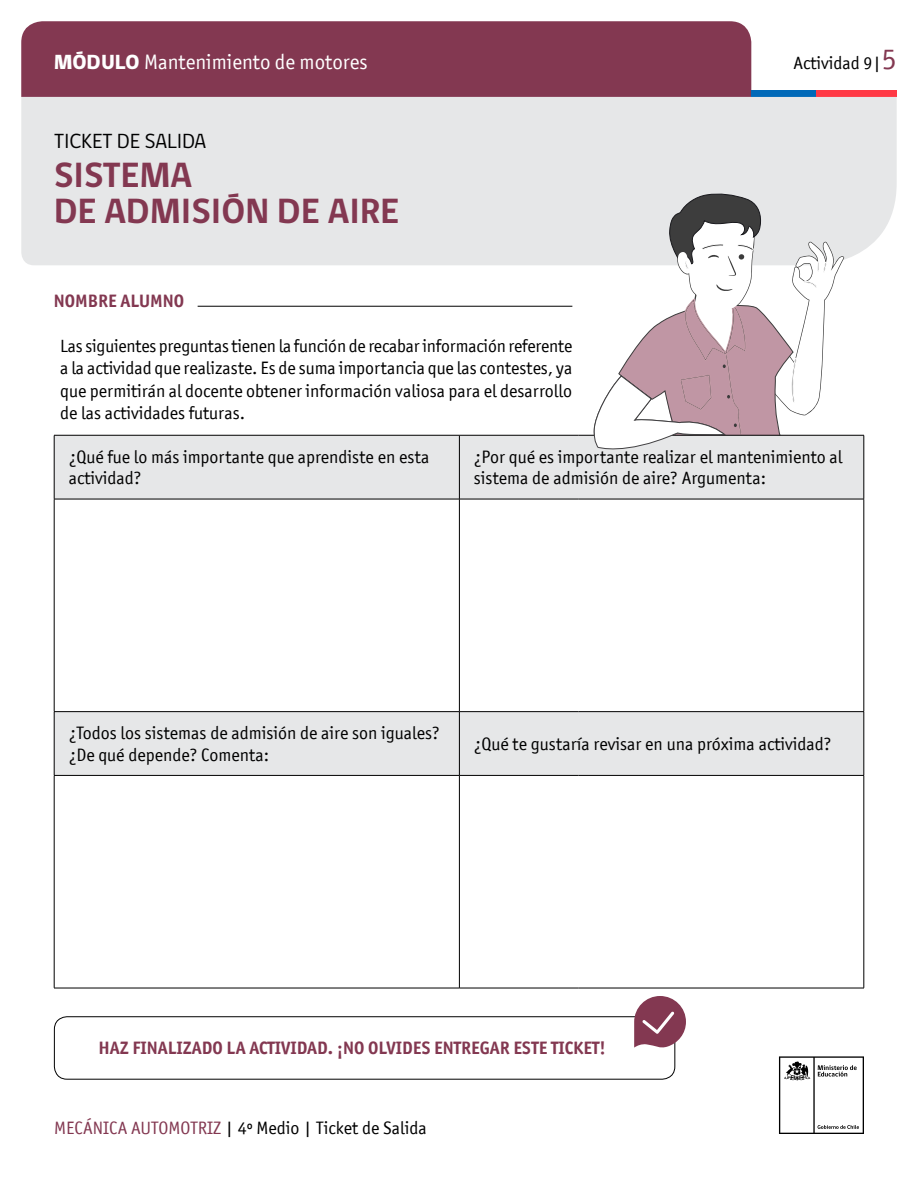
<style>
.page{position:relative;width:918px;height:1188px;background:#fff}
.page>*{position:absolute;margin:0;border:0;box-sizing:border-box;transform-origin:0 0}
.t1{font:700 36px/36px "gob CL";color:#833851}
.t2{font:21px "Officina San ITC";color:#fff}
.t3{font:21px "gob CL";color:#000}
.t4{font:18px/22.5px "Officina San ITC";color:#000}
.t5{font:700 18px "Officina San ITC";color:#833851}
.s1{font-family:"gob CL";font-weight:800}
.s2{font-size:30px;color:#833851}
.s3{color:#833851}
</style>
<div class="page">
<svg style="left:779px;top:1056px;width:85px;height:78px"></svg>
<div style="left:21px;top:21px;width:730px;height:76px;background:#833851"></div>
<div style="left:751px;top:90px;width:65px;height:7px;background:#0069b8"></div>
<div style="left:816px;top:90px;width:81px;height:7px;background:#ff3945"></div>
<div style="left:21px;top:97px;width:876px;height:168px;background:#e6e7e8"></div>
<div style="left:54px;top:1016px;width:621px;height:63px;border:1px solid #000;border-radius:13px"></div>
<svg style="left:634px;top:996px;width:52px;height:53px"></svg>
<svg style="left:55px;top:436px;width:809px;height:339px;fill:#e6e7e8"></svg>
<div style="left:459px;top:499px;width:405px;height:213px;background:#fff"></div>
<hr style="left:459px;top:435px;width:1px;height:64px;background:#000">
<hr style="left:864px;top:435px;width:1px;height:64px;background:#000">
<hr style="left:54px;top:499px;width:1px;height:212px;background:#000">
<hr style="left:459px;top:499px;width:1px;height:212px;background:#000">
<hr style="left:864px;top:499px;width:1px;height:212px;background:#000">
<hr style="left:54px;top:711px;width:405px;height:1px;background:#000">
<hr style="left:54px;top:712px;width:1px;height:63px;background:#000">
<hr style="left:459px;top:711px;width:119px;height:1px;background:#000">
<hr style="left:459px;top:712px;width:1px;height:63px;background:#000">
<hr style="left:578px;top:711px;width:286px;height:1px;background:#000">
<hr style="left:864px;top:712px;width:1px;height:63px;background:#000">
<hr style="left:54px;top:775px;width:405px;height:1px;background:#000">
<hr style="left:459px;top:775px;width:119px;height:1px;background:#000">
<hr style="left:578px;top:775px;width:286px;height:1px;background:#000">
<hr style="left:864px;top:776px;width:1px;height:212px;background:#000">
<hr style="left:54px;top:776px;width:1px;height:212px;background:#000">
<hr style="left:459px;top:776px;width:1px;height:212px;background:#000">
<hr style="left:54px;top:988px;width:405px;height:1px;background:#000">
<hr style="left:459px;top:988px;width:119px;height:1px;background:#000">
<hr style="left:578px;top:988px;width:286px;height:1px;background:#000">
<hr style="left:54px;top:435px;width:405px;height:1px;background:#000">
<hr style="left:54px;top:435px;width:1px;height:64px;background:#000">
<hr style="left:459px;top:435px;width:119px;height:1px;background:#000">
<hr style="left:578px;top:435px;width:286px;height:1px;background:#000">
<hr style="left:54px;top:499px;width:405px;height:1px;background:#000">
<hr style="left:459px;top:499px;width:119px;height:1px;background:#000">
<hr style="left:578px;top:499px;width:286px;height:1px;background:#000">
<hr style="left:198px;top:306px;width:374px;height:1px;background:#000">
<svg style="left:593px;top:192px;width:251px;height:264px"></svg>
<p class="t2" style="left:54px;top:50px;width:315px"><span class="s1">MÓDULO</span> Mantenimiento de motores</p>
<p class="t4" style="left:794px;top:52px;width:105px">Actividad 9|<span class="s2">5</span></p>
<p class="t3" style="left:54px;top:127px;width:154px">TICKET DE SALIDA</p>
<h1 class="t1" style="left:54px;top:158px;width:347px">SISTEMA<br>DE ADMISIÓN DE AIRE</h1>
<p class="t5" style="left:54px;top:289px;width:132px">NOMBRE ALUMNO</p>
<p class="t4" style="left:60px;top:334px;width:514px;text-align:justify">Las siguientes preguntas tienen la función de recabar información referente a la actividad que realizaste. Es de suma importancia que las contestes, ya que permitirán al docente obtener información valiosa para el desarrollo de las actividades futuras.</p>
<p class="t4" style="left:69px;top:446px;width:362px;line-height:21.6px">¿Qué fue lo más importante que aprendiste en esta actividad?</p>
<p class="t4" style="left:474px;top:446px;width:370px;line-height:21.6px">¿Por qué es importante realizar el mantenimiento al sistema de admisión de aire? Argumenta:</p>
<p class="t4" style="left:69px;top:722px;width:373px;line-height:21.6px">¿Todos los sistemas de admisión de aire son iguales? ¿De qué depende? Comenta:</p>
<p class="t4" style="left:474px;top:733px;width:359px">¿Qué te gustaría revisar en una próxima actividad?</p>
<p class="t5" style="left:98px;top:1037px;width:509px">HAZ FINALIZADO LA ACTIVIDAD. ¡NO OLVIDES ENTREGAR ESTE TICKET!</p>
<p class="t4" style="left:54px;top:1117px;width:374px"><span class="s3">MECÁNICA AUTOMOTRIZ</span> | 4º Medio | Ticket de Salida</p>
</div>
